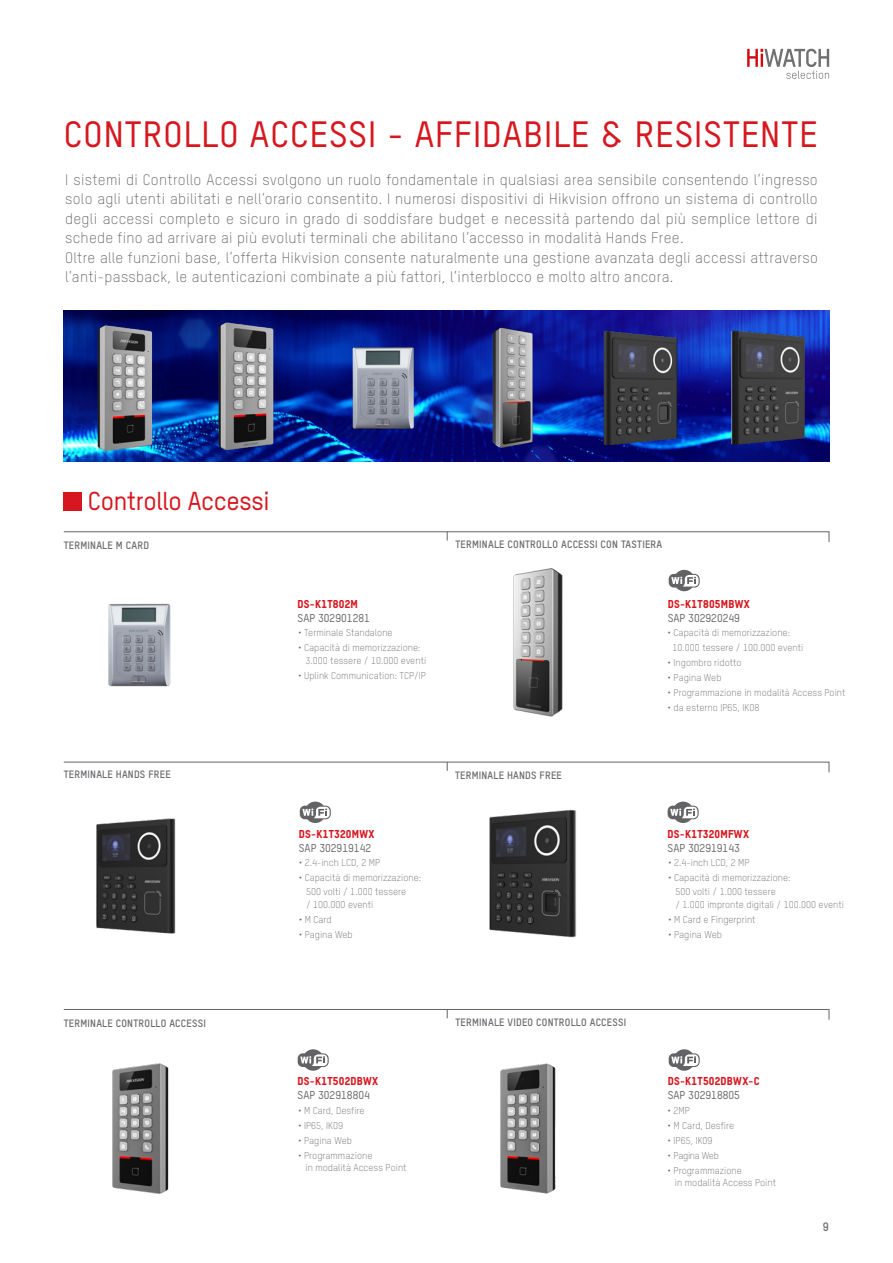
<style>
.page{position:relative;width:893px;height:1263px;background:#fff}
.page>*{position:absolute;margin:0;border:0;box-sizing:border-box;transform-origin:0 0}
.t1{font:500 36px "TSTARPRO";letter-spacing:.03em;color:#d7171f}
.t2{font:500 25.5px "TSTARPRO";letter-spacing:-.01em;color:#d7171f}
.t3{font:300 15px/19.5px "TSTARPRO";letter-spacing:.02em;color:#636366;text-align:justify}
.t4{font:700 12px "TSTARPRO";color:#6c6d70}
.t5{font:800 11.25px "TSTARPRO";letter-spacing:.02em;color:#d7171f}
.t6{font:500 11.25px "TSTARPRO";color:#6c6d70}
.t7{font:700 10.5px "TSTARPRO";letter-spacing:.02em;color:#6c6d70}
.t8{font:300 9.75px "TSTARPRO";color:#6c6d70}
.t9{font:300 9.75px "TSTARPRO";letter-spacing:-.03em;color:#6c6d70}
</style>
<div class="page">
<img style="left:96px;top:818px;width:80px;height:116px">
<img style="left:489px;top:809px;width:88px;height:129px">
<img style="left:513px;top:568px;width:50px;height:149px">
<img style="left:108px;top:603px;width:63px;height:84px">
<svg style="left:63px;top:1009px;width:766px;height:11px"></svg>
<img style="left:112px;top:1063px;width:57px;height:131px">
<img style="left:500px;top:1063px;width:56px;height:131px">
<div style="left:64px;top:492px;width:18px;height:18px;background:#d7171f"></div>
<svg style="left:63px;top:531px;width:766px;height:11px"></svg>
<svg style="left:63px;top:762px;width:766px;height:11px"></svg>
<svg style="left:668px;top:801px;width:31px;height:22px"></svg>
<svg style="left:300px;top:801px;width:31px;height:22px"></svg>
<svg style="left:298px;top:1049px;width:31px;height:22px"></svg>
<svg style="left:669px;top:1049px;width:31px;height:22px"></svg>
<img style="left:64px;top:310px;width:765px;height:151px">
<img style="left:93px;top:317px;width:71px;height:142px">
<img style="left:214px;top:320px;width:62px;height:134px">
<img style="left:592px;top:327px;width:94px;height:123px">
<img style="left:720px;top:327px;width:97px;height:120px">
<img style="left:337px;top:337px;width:94px;height:100px">
<img style="left:486px;top:321px;width:54px;height:131px">
<svg style="left:669px;top:570px;width:31px;height:21px"></svg>
<svg style="left:747px;top:49px;width:82px;height:30px"></svg>
<p class="t1" style="left:64px;top:110px;width:755px">CONTROLLO ACCESSI - AFFIDABILE &amp; RESISTENTE</p>
<p class="t3" style="left:65px;top:169px;width:754px">I sistemi di Controllo Accessi svolgono un ruolo fondamentale in qualsiasi area sensibile consentendo l’ingresso solo agli utenti abilitati e nell’orario consentito. I numerosi dispositivi di Hikvision offrono un sistema di controllo degli accessi completo e sicuro in grado di soddisfare budget e necessità partendo dal più semplice lettore di schede fino ad arrivare ai più evoluti terminali che abilitano l’accesso in modalità Hands Free.</p>
<p class="t3" style="left:65px;top:247px;width:754px">Oltre alle funzioni base, l’offerta Hikvision consente naturalmente una gestione avanzata degli accessi attraverso l’anti-passback, le autenticazioni combinate a più fattori, l’interblocco e molto altro ancora.</p>
<p class="t2" style="left:88px;top:484px;width:183px">Controllo Accessi</p>
<p class="t7" style="left:64px;top:538px;width:87px">TERMINALE M CARD</p>
<p class="t7" style="left:64px;top:767px;width:108px">TERMINALE HANDS FREE</p>
<p class="t5" style="left:298px;top:596px;width:62px">DS-K1T802M</p>
<p class="t6" style="left:298px;top:610px;width:74px">SAP 302901281</p>
<p class="t8" style="left:298px;top:626px;width:96px">• Terminale Standalone</p>
<p class="t8" style="left:298px;top:641px;width:124px">• Capacità di memorizzazione:</p>
<p class="t8" style="left:305px;top:654px;width:122px">3.000 tessere / 10.000 eventi</p>
<p class="t8" style="left:298px;top:669px;width:129px">• Uplink Communication: TCP/IP</p>
<p class="t5" style="left:299px;top:826px;width:77px">DS-K1T320MWX</p>
<p class="t6" style="left:299px;top:840px;width:74px">SAP 302919142</p>
<p class="t8" style="left:299px;top:856px;width:83px">• 2.4-inch LCD, 2 MP</p>
<p class="t8" style="left:299px;top:871px;width:124px">• Capacità di memorizzazione:</p>
<p class="t8" style="left:306px;top:885px;width:102px">500 volti / 1.000 tessere</p>
<p class="t8" style="left:306px;top:898px;width:69px">/ 100.000 eventi</p>
<p class="t8" style="left:299px;top:913px;width:34px">• M Card</p>
<p class="t8" style="left:299px;top:928px;width:55px">• Pagina Web</p>
<p class="t7" style="left:455px;top:537px;width:208px">TERMINALE CONTROLLO ACCESSI CON TASTIERA</p>
<p class="t5" style="left:668px;top:596px;width:84px">DS-K1T805MBWX</p>
<p class="t6" style="left:668px;top:610px;width:74px">SAP 302920249</p>
<p class="t7" style="left:455px;top:768px;width:108px">TERMINALE HANDS FREE</p>
<p class="t8" style="left:668px;top:626px;width:124px">• Capacità di memorizzazione:</p>
<p class="t8" style="left:672px;top:641px;width:132px">10.000 tessere / 100.000 eventi</p>
<p class="t8" style="left:668px;top:656px;width:76px">• Ingombro ridotto</p>
<p class="t8" style="left:668px;top:671px;width:55px">• Pagina Web</p>
<p class="t8" style="left:668px;top:686px;width:179px">• Programmazione in modalità Access Point</p>
<p class="t8" style="left:668px;top:701px;width:93px">• da esterno IP65, IK08</p>
<p class="t5" style="left:668px;top:826px;width:83px">DS-K1T320MFWX</p>
<p class="t6" style="left:668px;top:840px;width:74px">SAP 302919143</p>
<p class="t8" style="left:668px;top:856px;width:83px">• 2.4-inch LCD, 2 MP</p>
<p class="t8" style="left:668px;top:871px;width:124px">• Capacità di memorizzazione:</p>
<p class="t8" style="left:675px;top:885px;width:102px">500 volti / 1.000 tessere</p>
<p class="t8" style="left:675px;top:898px;width:170px">/ 1.000 impronte digitali / 100.000 eventi</p>
<p class="t8" style="left:668px;top:913px;width:89px">• M Card e Fingerprint</p>
<p class="t8" style="left:668px;top:928px;width:55px">• Pagina Web</p>
<p class="t7" style="left:64px;top:1015px;width:144px">TERMINALE CONTROLLO ACCESSI</p>
<p class="t5" style="left:298px;top:1074px;width:82px">DS-K1T502DBWX</p>
<p class="t6" style="left:298px;top:1088px;width:74px">SAP 302918804</p>
<p class="t8" style="left:298px;top:1104px;width:68px">• M Card, Desfire</p>
<p class="t8" style="left:298px;top:1119px;width:47px">• IP65, IK09</p>
<p class="t8" style="left:298px;top:1134px;width:55px">• Pagina Web</p>
<p class="t8" style="left:298px;top:1149px;width:76px">• Programmazione</p>
<p class="t8" style="left:305px;top:1161px;width:103px">in modalità Access Point</p>
<p class="t7" style="left:455px;top:1015px;width:172px">TERMINALE VIDEO CONTROLLO ACCESSI</p>
<p class="t5" style="left:668px;top:1074px;width:93px">DS-K1T502DBWX-C</p>
<p class="t6" style="left:668px;top:1088px;width:74px">SAP 302918805</p>
<p class="t8" style="left:668px;top:1104px;width:24px">• 2MP</p>
<p class="t8" style="left:668px;top:1119px;width:68px">• M Card, Desfire</p>
<p class="t8" style="left:668px;top:1134px;width:47px">• IP65, IK09</p>
<p class="t9" style="left:668px;top:1149px;width:53px">• Pagina Web</p>
<p class="t8" style="left:668px;top:1164px;width:76px">• Programmazione</p>
<p class="t8" style="left:675px;top:1176px;width:103px">in modalità Access Point</p>
<p class="t4" style="left:823px;top:1218px;width:8px">9</p>
</div>
